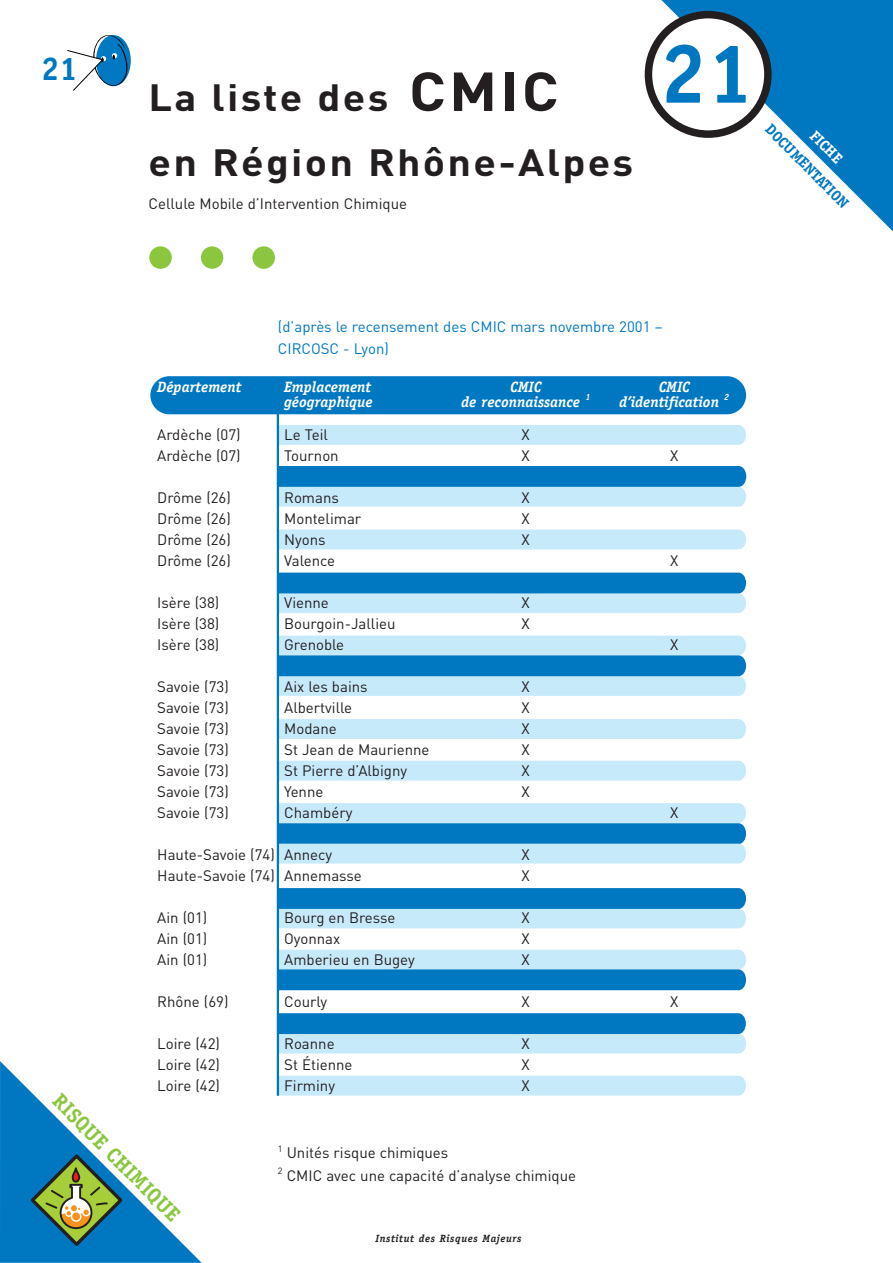
<style>
.page{position:relative;width:893px;height:1263px;background:#fff}
.page>*{position:absolute;margin:0;border:0;box-sizing:border-box;transform-origin:0 0}
.t1{font:700 84.9px "Officina Serif";color:#0078c1}
.t2{font:700 37.5px/64.8px "DIN";letter-spacing:.055em;color:#231f20;scale:1.1 1}
.t3{font:700 32.85px "Officina Serif";color:#0078c1}
.t4{font:700 21px "Officina Serif";color:#8cc63f}
.t5{font:15px "DIN";color:#231f20}
.t6{font:italic 700 15px "Officina Serif";color:#fff}
.t7{font:15px/22.5px "DIN";color:#0078c1}
.t8{font:700 15px "Officina Serif";color:#0078c1}
.t9{font:700 15px "Officina Serif";color:#fff}
.t10{font:italic 700 10.5px "Officina Serif";letter-spacing:.055em;color:#231f20}
.t11{font:9px "DIN";color:#231f20}
.s1{font-size:54px}
</style>
<div class="page">
<svg style="left:661px;top:0;width:232px;height:231px;fill:#0078c1"></svg>
<div style="left:150px;top:376px;width:596px;height:38px;background:#0078c1;border-radius:19px"></div>
<div style="left:279px;top:425px;width:467px;height:20px;background:#c7eafb"></div>
<div style="left:279px;top:529px;width:467px;height:20px;background:#c7eafb"></div>
<div style="left:279px;top:719px;width:467px;height:20px;background:#c7eafb"></div>
<div style="left:279px;top:761px;width:467px;height:19px;background:#c7eafb"></div>
<div style="left:279px;top:1076px;width:467px;height:19px;background:#c7eafb"></div>
<svg style="left:279px;top:888px;width:467px;height:40px;background:#5faedc"></svg>
<svg style="left:279px;top:950px;width:467px;height:40px;background:#61afdd"></svg>
<svg style="left:279px;top:1013px;width:467px;height:40px;background:#60aedc"></svg>
<svg style="left:279px;top:803px;width:467px;height:60px;background:#84c3e7"></svg>
<svg style="left:279px;top:466px;width:467px;height:41px;background:#62b0dd"></svg>
<svg style="left:279px;top:573px;width:467px;height:40px;background:#61b0dd"></svg>
<svg style="left:279px;top:636px;width:467px;height:60px;background:#82c2e6"></svg>
<svg style="left:96px;top:35px;width:35px;height:51px"></svg>
<svg style="left:67px;top:35px;width:62px;height:56px"></svg>
<svg style="left:149px;top:246px;width:75px;height:23px"></svg>
<svg style="left:252px;top:246px;width:23px;height:23px"></svg>
<svg style="left:0;top:1061px;width:202px;height:202px"></svg>
<svg style="left:645px;top:11px;width:127px;height:127px"></svg>
<hr style="left:277px;top:400px;width:2px;height:696px;background:#0078c1">
<h3 class="t3" style="left:41px;top:57px;width:38px">21</h3>
<h2 class="t2" style="left:149px;top:70px;width:442px">La liste des <span class="s1">CMIC<br></span>en Région Rhône-Alpes</h2>
<p class="t5" style="left:149px;top:198px;width:260px">Cellule Mobile d’Intervention Chimique</p>
<h1 class="t1" style="left:660px;top:42px;width:96px">21</h1>
<p class="t8" style="left:772px;top:123px;width:112px;rotate:45deg">DOCUMENTATION</p>
<p class="t9" style="left:816px;top:129px;width:41px;rotate:45deg">FICHE</p>
<p class="t7" style="left:278px;top:317px;width:386px">(d’après le recensement des CMIC mars novembre 2001 –<br>CIRCOSC - Lyon)</p>
<p class="t6" style="left:157px;top:381px;width:86px">Département</p>
<p class="t6" style="left:284px;top:381px;width:88px">Emplacement</p>
<p class="t6" style="left:510px;top:381px;width:33px">CMIC</p>
<p class="t6" style="left:659px;top:381px;width:33px">CMIC</p>
<p class="t6" style="left:284px;top:396px;width:90px">géographique</p>
<p class="t6" style="left:461px;top:396px;width:131px">de reconnaissance <sup>1</sup></p>
<p class="t6" style="left:619px;top:396px;width:111px">d’identification <sup>2</sup></p>
<p class="t5" style="left:157px;top:429px;width:85px">Ardèche (07)</p>
<p class="t5" style="left:284px;top:429px;width:45px">Le Teil</p>
<p class="t5" style="left:522px;top:429px;width:10px">X</p>
<p class="t5" style="left:157px;top:450px;width:85px">Ardèche (07)</p>
<p class="t5" style="left:284px;top:450px;width:56px">Tournon</p>
<p class="t5" style="left:522px;top:450px;width:10px">X</p>
<p class="t5" style="left:670px;top:450px;width:10px">X</p>
<p class="t5" style="left:157px;top:492px;width:75px">Drôme (26)</p>
<p class="t5" style="left:284px;top:492px;width:56px">Romans</p>
<p class="t5" style="left:522px;top:492px;width:10px">X</p>
<p class="t5" style="left:157px;top:513px;width:75px">Drôme (26)</p>
<p class="t5" style="left:284px;top:513px;width:79px">Montelimar</p>
<p class="t5" style="left:522px;top:513px;width:10px">X</p>
<p class="t5" style="left:157px;top:534px;width:75px">Drôme (26)</p>
<p class="t5" style="left:284px;top:534px;width:43px">Nyons</p>
<p class="t5" style="left:522px;top:534px;width:10px">X</p>
<p class="t5" style="left:157px;top:555px;width:75px">Drôme (26)</p>
<p class="t5" style="left:284px;top:555px;width:52px">Valence</p>
<p class="t5" style="left:670px;top:555px;width:10px">X</p>
<p class="t5" style="left:157px;top:597px;width:64px">Isère (38)</p>
<p class="t5" style="left:284px;top:597px;width:46px">Vienne</p>
<p class="t5" style="left:522px;top:597px;width:10px">X</p>
<p class="t5" style="left:157px;top:618px;width:64px">Isère (38)</p>
<p class="t5" style="left:284px;top:618px;width:113px">Bourgoin-Jallieu</p>
<p class="t5" style="left:522px;top:618px;width:10px">X</p>
<p class="t5" style="left:157px;top:639px;width:64px">Isère (38)</p>
<p class="t5" style="left:284px;top:639px;width:62px">Grenoble</p>
<p class="t5" style="left:670px;top:639px;width:10px">X</p>
<p class="t5" style="left:157px;top:681px;width:73px">Savoie (73)</p>
<p class="t5" style="left:284px;top:681px;width:85px">Aix les bains</p>
<p class="t5" style="left:522px;top:681px;width:10px">X</p>
<p class="t5" style="left:157px;top:702px;width:73px">Savoie (73)</p>
<p class="t5" style="left:284px;top:702px;width:69px">Albertville</p>
<p class="t5" style="left:522px;top:702px;width:10px">X</p>
<p class="t5" style="left:157px;top:723px;width:73px">Savoie (73)</p>
<p class="t5" style="left:284px;top:723px;width:54px">Modane</p>
<p class="t5" style="left:522px;top:723px;width:10px">X</p>
<p class="t5" style="left:157px;top:744px;width:73px">Savoie (73)</p>
<p class="t5" style="left:284px;top:744px;width:147px">St Jean de Maurienne</p>
<p class="t5" style="left:522px;top:744px;width:10px">X</p>
<p class="t5" style="left:157px;top:765px;width:73px">Savoie (73)</p>
<p class="t5" style="left:284px;top:765px;width:125px">St Pierre d’Albigny</p>
<p class="t5" style="left:522px;top:765px;width:10px">X</p>
<p class="t5" style="left:157px;top:786px;width:73px">Savoie (73)</p>
<p class="t5" style="left:284px;top:786px;width:41px">Yenne</p>
<p class="t5" style="left:522px;top:786px;width:10px">X</p>
<p class="t5" style="left:157px;top:807px;width:73px">Savoie (73)</p>
<p class="t5" style="left:284px;top:807px;width:70px">Chambéry</p>
<p class="t5" style="left:670px;top:807px;width:10px">X</p>
<p class="t5" style="left:157px;top:849px;width:176px">Haute-Savoie (74) Annecy</p>
<p class="t5" style="left:522px;top:849px;width:10px">X</p>
<p class="t5" style="left:157px;top:870px;width:206px">Haute-Savoie (74) Annemasse</p>
<p class="t5" style="left:522px;top:870px;width:10px">X</p>
<p class="t5" style="left:157px;top:912px;width:52px">Ain (01)</p>
<p class="t5" style="left:284px;top:912px;width:113px">Bourg en Bresse</p>
<p class="t5" style="left:522px;top:912px;width:10px">X</p>
<p class="t5" style="left:157px;top:933px;width:52px">Ain (01)</p>
<p class="t5" style="left:284px;top:933px;width:58px">Oyonnax</p>
<p class="t5" style="left:522px;top:933px;width:10px">X</p>
<p class="t5" style="left:157px;top:954px;width:52px">Ain (01)</p>
<p class="t5" style="left:284px;top:954px;width:132px">Amberieu en Bugey</p>
<p class="t5" style="left:522px;top:954px;width:10px">X</p>
<p class="t5" style="left:157px;top:996px;width:73px">Rhône (69)</p>
<p class="t5" style="left:284px;top:996px;width:45px">Courly</p>
<p class="t5" style="left:522px;top:996px;width:10px">X</p>
<p class="t5" style="left:670px;top:996px;width:10px">X</p>
<p class="t5" style="left:157px;top:1038px;width:64px">Loire (42)</p>
<p class="t5" style="left:284px;top:1038px;width:52px">Roanne</p>
<p class="t5" style="left:522px;top:1038px;width:10px">X</p>
<p class="t5" style="left:157px;top:1059px;width:64px">Loire (42)</p>
<p class="t5" style="left:284px;top:1059px;width:70px">St Étienne</p>
<p class="t5" style="left:522px;top:1059px;width:10px">X</p>
<p class="t5" style="left:157px;top:1080px;width:64px">Loire (42)</p>
<p class="t5" style="left:284px;top:1080px;width:52px">Firminy</p>
<p class="t5" style="left:522px;top:1080px;width:10px">X</p>
<h3 class="t4" style="left:62px;top:1091px;width:172px;rotate:45deg">RISQUE CHIMIQUE</h3>
<p class="t11" style="left:278px;top:1145px;width:6px">1</p>
<p class="t5" style="left:287px;top:1148px;width:163px">Unités risque chimiques</p>
<p class="t11" style="left:278px;top:1167px;width:6px">2</p>
<p class="t5" style="left:287px;top:1170px;width:291px">CMIC avec une capacité d’analyse chimique</p>
<p class="t10" style="left:376px;top:1234px;width:147px">Institut des Risques Majeurs</p>
</div>
